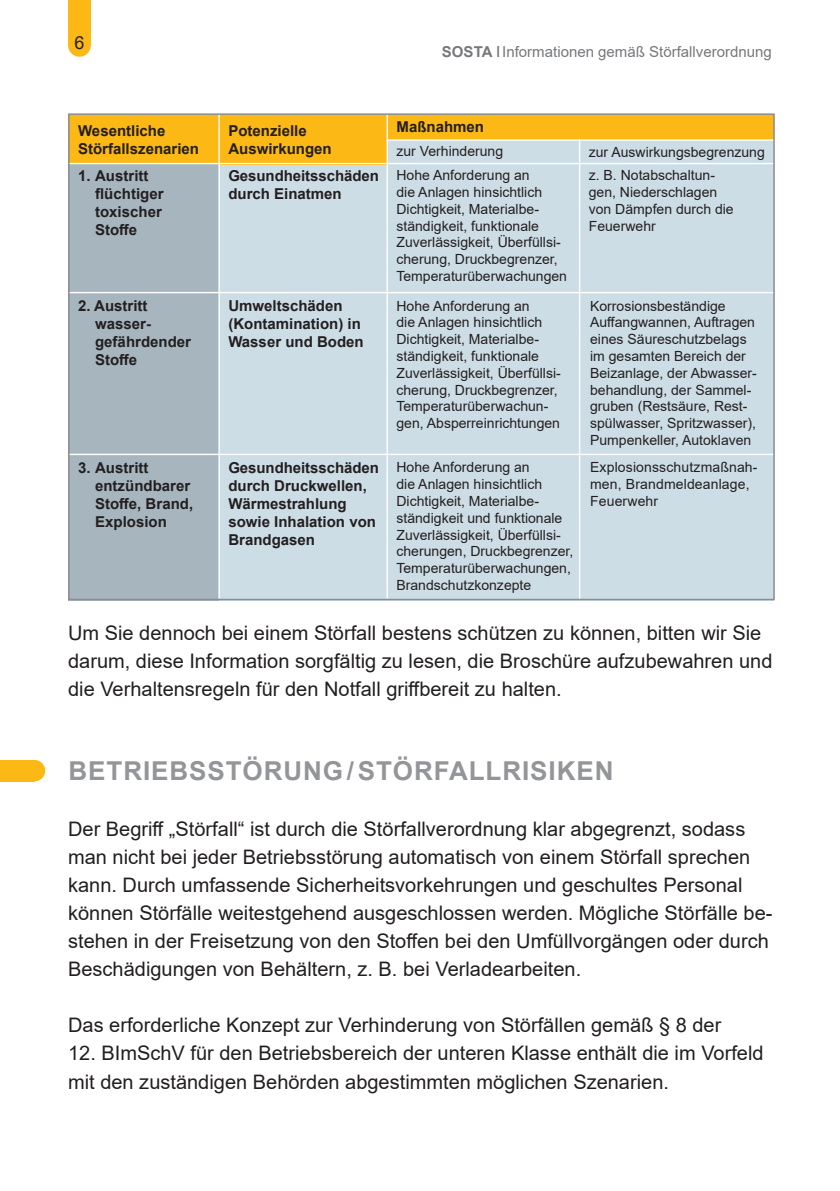
<style>
.page{position:relative;width:840px;height:1191px;background:#fff}
.page>*{position:absolute;margin:0;border:0;box-sizing:border-box;transform-origin:0 0}
.t1{font:700 26px "Arial";letter-spacing:.035em;color:#939598}
.t2{font:20px/28px "Arial";color:#231f20}
.t3{font:18px "Arial";color:#231f20}
.t4{font:700 15px/18px "Arial";color:#231f20}
.t5{font:15px "Arial";color:#76787b}
.t6{font:14px/16.8px "Arial";color:#231f20}
.s1{font-weight:700}
</style>
<div class="page">
<div style="left:68px;top:0;width:23px;height:45px;background:#fcb814"></div>
<div style="left:68px;top:34px;width:23px;height:23px;background:#fcb814;border-radius:50%"></div>
<div style="left:68px;top:114px;width:705px;height:486px;background:#cddde6"></div>
<div style="left:68px;top:114px;width:705px;height:50px;background:#fcb814"></div>
<div style="left:68px;top:164px;width:151px;height:436px;background:#a7b6be"></div>
<hr style="left:218px;top:114px;width:2px;height:484px;background:#fff">
<div style="left:387px;top:140px;width:386px;height:169px;background:#cddde6"></div>
<hr style="left:68px;top:163px;width:705px;height:1px;background:#fff">
<hr style="left:578px;top:139px;width:2px;height:460px;background:#fff">
<hr style="left:68px;top:292px;width:726px;height:1px;background:#fff">
<hr style="left:68px;top:454px;width:705px;height:1px;background:#fff">
<hr style="left:386px;top:114px;width:2px;height:484px;background:#fff">
<hr style="left:386px;top:139px;width:393px;height:2px;background:#fff">
<div style="left:68px;top:113px;width:706px;height:487px;border:2px solid #8a8c8f"></div>
<div style="left:0;top:760px;width:34px;height:21px;background:#fcb814"></div>
<div style="left:24px;top:760px;width:21px;height:21px;background:#fcb814;border-radius:50%"></div>
<p class="t3" style="left:74px;top:30px;width:12px">6</p>
<p class="t4" style="left:78px;top:121px;width:122px">Wesentliche<br>Störfallszenarien</p>
<p class="t4" style="left:95px;top:167px;width:70px;text-indent:-17px">1. Austritt flüchtiger toxischer<br>Stoffe</p>
<p class="t4" style="left:95px;top:297px;width:97px;text-indent:-17px">2. Austritt wasser&shy;gefährdender<br>Stoffe</p>
<p class="t4" style="left:95px;top:459px;width:99px;text-indent:-17px">3. Austritt entzündbarer<br>Stoffe, Brand,<br>Explosion</p>
<p class="t5" style="left:441px;top:41px;width:331px"><span class="s1">SOSTA</span> Informationen gemäß Störfallverordnung</p>
<p class="t4" style="left:228px;top:121px;width:105px">Potenzielle<br>Auswirkungen</p>
<p class="t4" style="left:396px;top:118px;width:89px">Maßnahmen</p>
<p class="t6" style="left:396px;top:140px;width:135px;line-height:23.6px">zur Verhinderung<br>Hohe Anforderung an</p>
<p class="t6" style="left:396px;top:183px;width:172px">die Anlagen hinsichtlich<br>Dichtigkeit, Materialbe&shy;ständigkeit, funktionale<br>Zuverlässigkeit, Überfüllsi&shy;cherung, Druckbegrenzer,<br>Temperaturüberwachungen</p>
<p class="t6" style="left:396px;top:297px;width:166px">Hohe Anforderung an<br>die Anlagen hinsichtlich<br>Dichtigkeit, Materialbe&shy;ständigkeit, funktionale<br>Zuverlässigkeit, Überfüllsi&shy;cherung, Druckbegrenzer,<br>Temperaturüberwachun&shy;gen, Absperreinrichtungen</p>
<p class="t4" style="left:228px;top:167px;width:152px">Gesundheitsschäden durch Einatmen</p>
<p class="t4" style="left:228px;top:297px;width:137px">Umweltschäden (Kontamination) in<br>Wasser und Boden</p>
<p class="t6" style="left:588px;top:140px;width:177px;line-height:23.2px">zur Auswirkungsbegrenzung z. B. Notabschaltun-</p>
<p class="t6" style="left:588px;top:183px;width:146px">gen, Niederschlagen von Dämpfen durch die<br>Feuerwehr</p>
<p class="t6" style="left:589px;top:297px;width:168px">Korrosionsbeständige<br>Auffangwannen, Auftragen eines Säureschutzbelags im gesamten Bereich der<br>Beizanlage, der Abwasser&shy;behandlung, der Sammel&shy;gruben (Restsäure, Rest&shy;spülwasser, Spritzwasser),<br>Pumpenkeller, Autoklaven</p>
<p class="t4" style="left:228px;top:459px;width:152px">Gesundheitsschäden durch Druckwellen,<br>Wärmestrahlung sowie Inhalation von<br>Brandgasen</p>
<p class="t6" style="left:396px;top:459px;width:178px">Hohe Anforderung an<br>die Anlagen hinsichtlich<br>Dichtigkeit, Materialbe&shy;ständigkeit und funktionale<br>Zuverlässigkeit, Überfüllsi&shy;cherungen, Druckbegrenzer,<br>Temperaturüberwachungen,<br>Brandschutzkonzepte</p>
<p class="t6" style="left:589px;top:459px;width:169px">Explosionsschutzmaßnah&shy;men, Brandmeldeanlage,<br>Feuerwehr</p>
<h2 class="t2" style="left:68px;top:619px;width:705px">Um Sie dennoch bei einem Störfall bestens schützen zu können, bitten wir Sie darum, diese Information sorgfältig zu lesen, die Broschüre aufzubewahren und die Verhaltensregeln für den Notfall griffbereit zu halten.</h2>
<h1 class="t1" style="left:68px;top:752px;width:546px">BETRIEBSSTÖRUNG/STÖRFALLRISIKEN</h1>
<p class="t2" style="left:68px;top:815px;width:705px">Der Begriff „Störfall“ ist durch die Störfallverordnung klar abgegrenzt, sodass man nicht bei jeder Betriebsstörung automatisch von einem Störfall sprechen kann. Durch umfassende Sicherheitsvorkehrungen und geschultes Personal können Störfälle weitestgehend ausgeschlossen werden. Mögliche Störfälle be&shy;stehen in der Freisetzung von den Stoffen bei den Umfüllvorgängen oder durch Beschädigungen von Behältern, z. B. bei Verladearbeiten.</p>
<h2 class="t2" style="left:68px;top:1011px;width:654px">Das erforderliche Konzept zur Verhinderung von Störfällen gemäß § 8 der</h2>
<h2 class="t2" style="left:68px;top:1038px;width:696px;line-height:28.8px">12. BImSchV für den Betriebsbereich der unteren Klasse enthält die im Vorfeld mit den zuständigen Behörden abgestimmten möglichen Szenarien.</h2>
</div>
